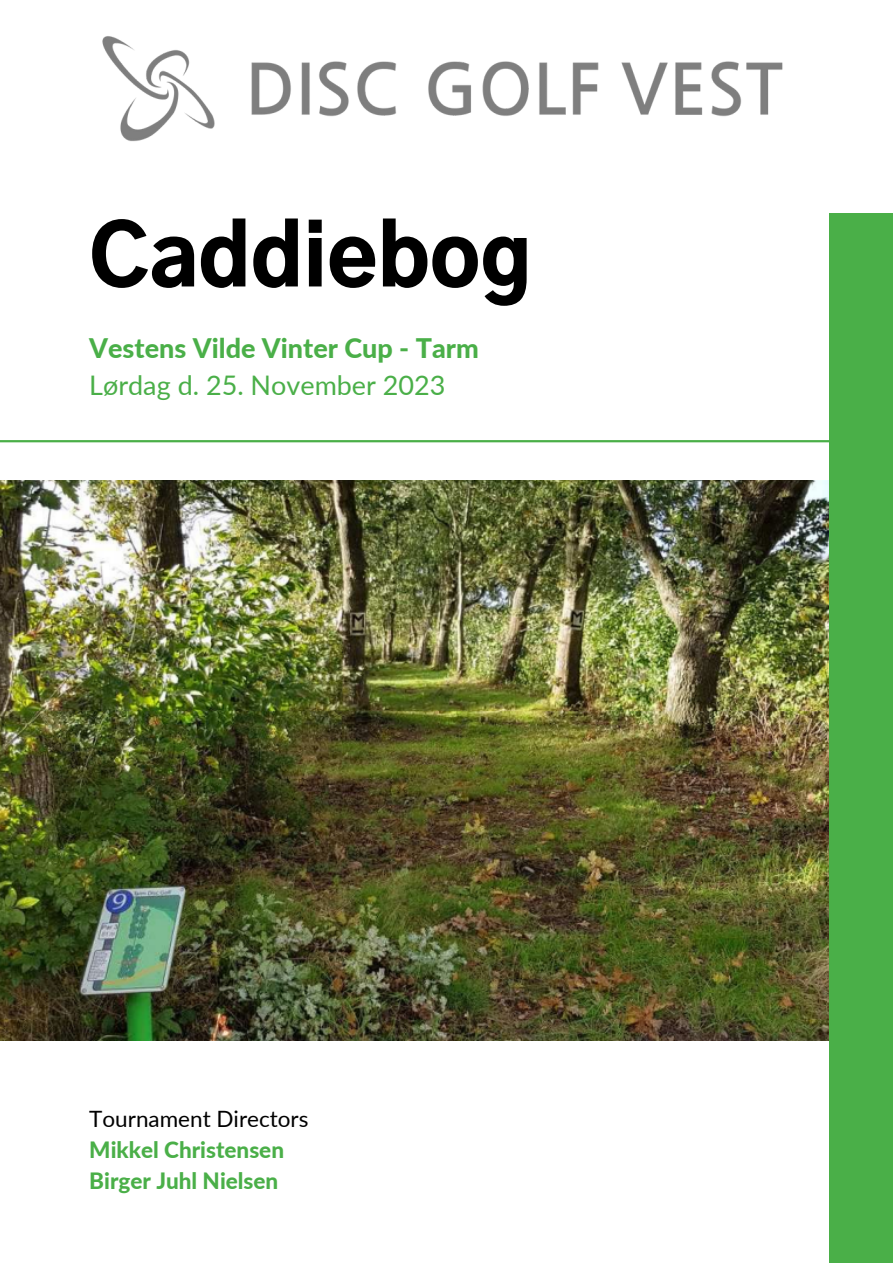
<style>
.page{position:relative;width:893px;height:1264px;background:#fff}
.page>*{position:absolute;margin:0;border:0;box-sizing:border-box;transform-origin:0 0}
.t1{font:900 82.35px "Gothic A1";color:#000}
.t2{font:800 27px "Lato";color:#4aaf48}
.t3{font:27px "Lato";color:#4aaf48}
.t4{font:800 22.5px "Lato";color:#4aaf48}
.t5{font:22.5px "Lato";color:#000}
</style>
<div class="page">
<img style="left:0;top:480px;width:829px;height:560px">
<div style="left:829px;top:213px;width:63px;height:1049px;background:#4aaf48"></div>
<hr style="left:0;top:440px;width:892px;height:2px;background:#4aaf48">
<img style="left:102px;top:36px;width:681px;height:106px">
<p class="t1" style="left:89px;top:221px;width:443px">Caddiebog</p>
<p class="t2" style="left:89px;top:331px;width:391px">Vestens Vilde Vinter Cup - Tarm</p>
<p class="t3" style="left:89px;top:368px;width:358px">Lørdag d. 25. November 2023</p>
<p class="t5" style="left:89px;top:1104px;width:221px">Tournament Directors</p>
<p class="t4" style="left:89px;top:1135px;width:196px">Mikkel Christensen</p>
<p class="t4" style="left:89px;top:1167px;width:191px">Birger Juhl Nielsen</p>
</div>
